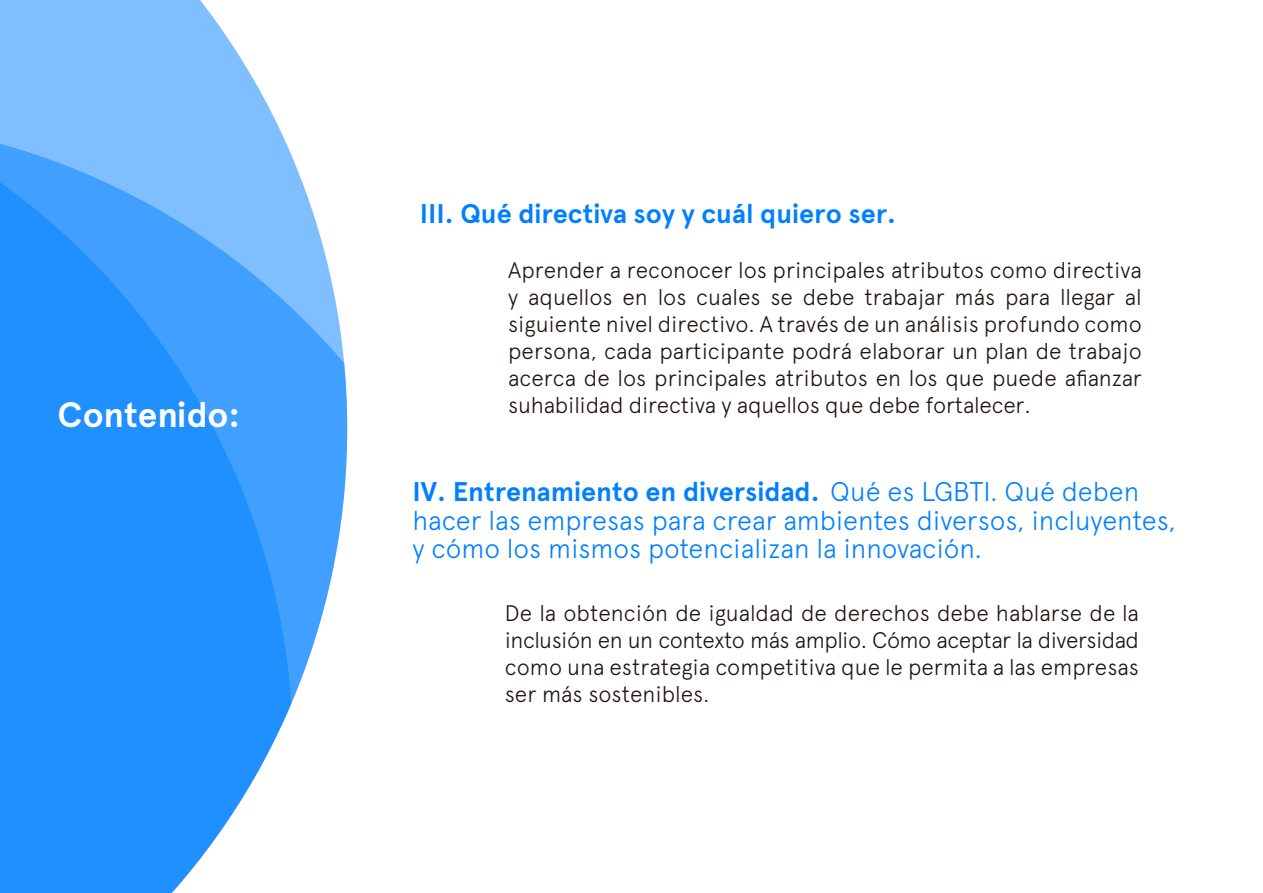
<style>
.page{position:relative;width:1263px;height:893px;background:#fff}
.page>*{position:absolute;margin:0;border:0;box-sizing:border-box;transform-origin:0 0}
.t1{font:700 35.25px "Apercu";color:#fff}
.t2{font:300 27px/28.5px "Apercu";color:#0080ff}
.t3{font:700 27px "Apercu";color:#0080ff}
.t4{font:300 22.5px/27px "Apercu";letter-spacing:-.005em;color:#1f140f;text-align:justify}
.s1{font-weight:700}
</style>
<div class="page">
<svg style="left:0;top:0;width:347px;height:893px;background:#59abff"></svg>
<h1 class="t1" style="left:58px;top:393px;width:184px">Contenido:</h1>
<p class="t3" style="left:420px;top:197px;width:478px">III. Qué directiva soy y cuál quiero ser.</p>
<p class="t4" style="left:508px;top:256px;width:635px">Aprender a reconocer los principales atributos como directiva y aquellos en los cuales se debe trabajar más para llegar al siguiente nivel directivo. A través de un análisis profundo como persona, cada participante podrá elaborar un plan de trabajo acerca de los principales atributos en los que puede afianzar suhabilidad directiva y aquellos que debe fortalecer.</p>
<p class="t2" style="left:412px;top:477px;width:765px"><span class="s1">IV. Entrenamiento en diversidad.</span> Qué es LGBTI. Qué deben hacer las empresas para crear ambientes diversos, incluyentes, y c ó m o l o s m i s m o .nóicavonnia lnaz i l aicnetops</p>
<p class="t4" style="left:505px;top:599px;width:636px">De la obtención de igualdad de derechos debe hablarse de la inclusión en un contexto más amplio. Cómo aceptar la diversidad como una estrategia competitiva que le permita a las empresas ser más sostenibles.</p>
</div>
